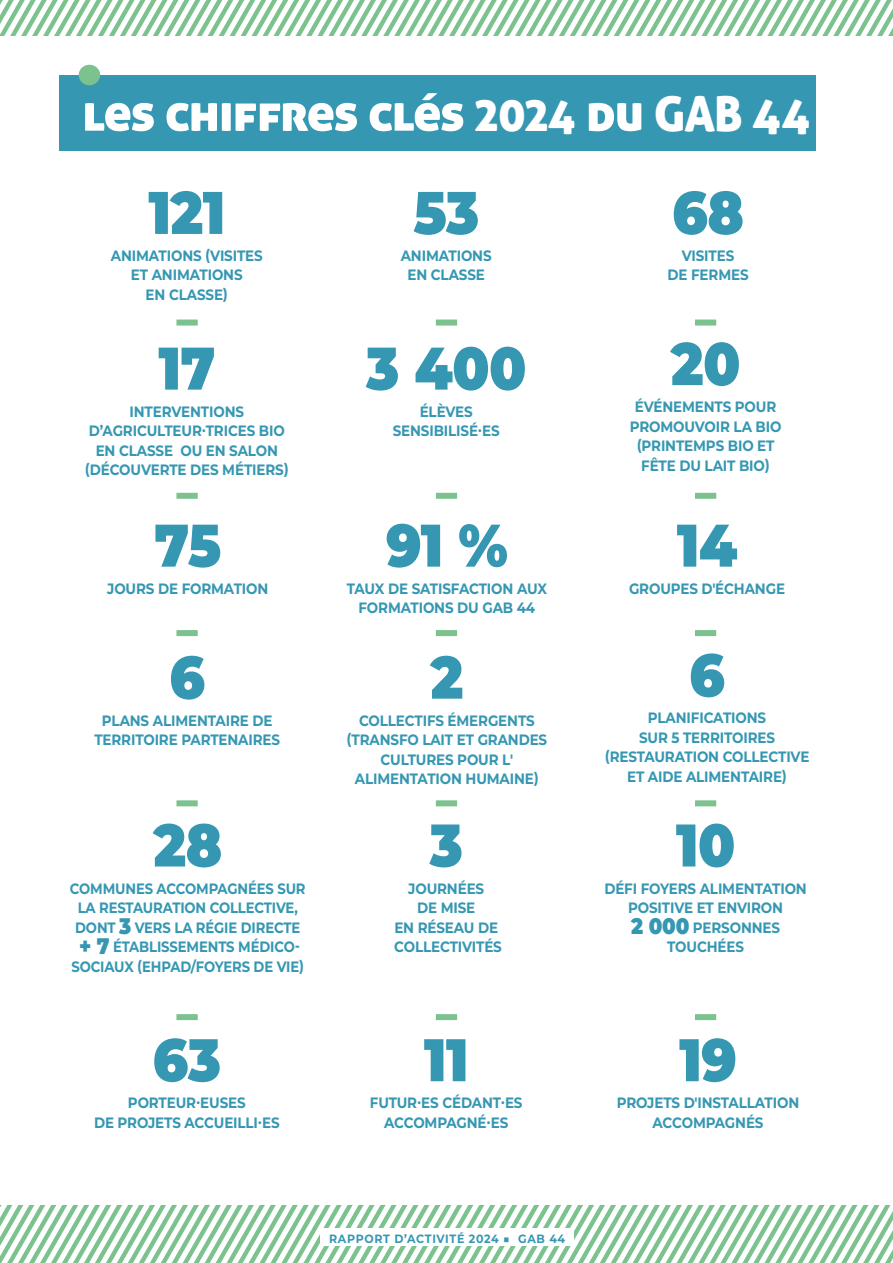
<style>
.page{position:relative;width:893px;height:1263px;background:#fff}
.page>*{position:absolute;margin:0;border:0;box-sizing:border-box;transform-origin:0 0}
.t1{font:900 60px "Montserrat";letter-spacing:-.01em;color:#3597b2;scale:.9 1}
.t2{font:52.5px "Aller Display";letter-spacing:-.02em;color:#fff}
.t3{font:700 15px/19.5px "Montserrat";letter-spacing:-.01em;color:#3597b2;text-align:center;scale:.9 1}
.t4{font:700 15px/19.5px "Montserrat";letter-spacing:-.01em;color:#3597b2;text-align:center;scale:.88 1}
.t5{font:700 12px "Montserrat";letter-spacing:.06em;color:#3597b2;scale:.92 1}
.s1{font-size:46.5px}
.s2{font-size:48px}
.s3{font-weight:900;font-size:22.5px}
</style>
<div class="page">
<div style="left:60px;top:75px;width:756px;height:76px;background:#3597b2"></div>
<svg style="left:0;top:0;width:893px;height:36px"></svg>
<svg style="left:0;top:1206px;width:893px;height:57px"></svg>
<div style="left:176px;top:320px;width:22px;height:6px;background:#7cc28f"></div>
<div style="left:436px;top:320px;width:21px;height:6px;background:#7cc28f"></div>
<div style="left:695px;top:320px;width:21px;height:6px;background:#7cc28f"></div>
<div style="left:176px;top:493px;width:22px;height:6px;background:#7cc28f"></div>
<div style="left:436px;top:493px;width:21px;height:6px;background:#7cc28f"></div>
<div style="left:695px;top:493px;width:21px;height:6px;background:#7cc28f"></div>
<div style="left:176px;top:630px;width:22px;height:6px;background:#7cc28f"></div>
<div style="left:436px;top:630px;width:21px;height:6px;background:#7cc28f"></div>
<div style="left:695px;top:630px;width:21px;height:6px;background:#7cc28f"></div>
<div style="left:176px;top:800px;width:22px;height:6px;background:#7cc28f"></div>
<div style="left:436px;top:800px;width:21px;height:6px;background:#7cc28f"></div>
<div style="left:695px;top:800px;width:21px;height:6px;background:#7cc28f"></div>
<div style="left:176px;top:1014px;width:22px;height:6px;background:#7cc28f"></div>
<div style="left:436px;top:1014px;width:21px;height:6px;background:#7cc28f"></div>
<div style="left:695px;top:1014px;width:21px;height:6px;background:#7cc28f"></div>
<div style="left:320px;top:1228px;width:254px;height:18px;background:#fff"></div>
<div style="left:79px;top:65px;width:21px;height:20px;background:#7cc28f;border-radius:50%"></div>
<h2 class="t2" style="left:82px;top:78px;width:730px">les chiffres clés <span class="s1">2024</span> du <span class="s2">GAB 44</span></h2>
<h1 class="t1" style="left:148px;top:168px;width:87px">121</h1>
<p class="t3" style="left:111px;top:245px;width:170px">ANIMATIONS (VISITES<br>ET ANIMATIONS<br>EN CLASSE)</p>
<h1 class="t1" style="left:158px;top:323px;width:65px">17</h1>
<p class="t3" style="left:85px;top:401px;width:228px">INTERVENTIONS<br>D’AGRICULTEUR·TRICES BIO<br>EN CLASSE OU EN SALON (DÉCOUVERTE DES MÉTIERS)</p>
<h1 class="t1" style="left:154px;top:500px;width:76px">75</h1>
<p class="t3" style="left:107px;top:578px;width:181px">JOURS DE FORMATION</p>
<h1 class="t1" style="left:169px;top:632px;width:41px">6</h1>
<p class="t3" style="left:94px;top:710px;width:208px">PLANS ALIMENTAIRE DE<br>TERRITOIRE PARTENAIRES</p>
<h1 class="t1" style="left:153px;top:800px;width:78px">28</h1>
<p class="t4" style="left:70px;top:878px;width:269px">COMMUNES ACCOMPAGNÉES SUR<br>LA RESTAURATION COLLECTIVE,<br>DONT <span class="s3">3</span> VERS LA RÉGIE DIRECTE <span class="s3">+ 7</span> ÉTABLISSEMENTS MÉDICO-<br>SOCIAUX (EHPAD/FOYERS DE VIE)</p>
<h1 class="t1" style="left:153px;top:1015px;width:77px">63</h1>
<p class="t3" style="left:94px;top:1092px;width:208px">PORTEUR·EUSES<br>DE PROJETS ACCUEILLI·ES</p>
<h1 class="t1" style="left:413px;top:168px;width:75px">53</h1>
<p class="t3" style="left:401px;top:245px;width:103px">ANIMATIONS<br>EN CLASSE</p>
<h1 class="t1" style="left:366px;top:323px;width:180px">3 400</h1>
<p class="t3" style="left:393px;top:401px;width:120px">ÉLÈVES<br>SENSIBILISÉ·ES</p>
<h1 class="t1" style="left:386px;top:500px;width:137px">91 %</h1>
<p class="t3" style="left:347px;top:578px;width:224px">TAUX DE SATISFACTION AUX<br>FORMATIONS DU GAB 44</p>
<h1 class="t1" style="left:430px;top:632px;width:38px">2</h1>
<p class="t3" style="left:347px;top:710px;width:224px">COLLECTIFS ÉMERGENTS (TRANSFO LAIT ET GRANDES<br>CULTURES POUR L'<br>ALIMENTATION HUMAINE)</p>
<h1 class="t1" style="left:430px;top:800px;width:38px">3</h1>
<p class="t3" style="left:394px;top:878px;width:121px">JOURNÉES<br>DE MISE<br>EN RÉSEAU DE<br>COLLECTIVITÉS</p>
<h1 class="t1" style="left:424px;top:1015px;width:51px">11</h1>
<p class="t3" style="left:370px;top:1092px;width:171px">FUTUR·ES CÉDANT·ES<br>ACCOMPAGNÉ·ES</p>
<h1 class="t1" style="left:672px;top:168px;width:81px">68</h1>
<p class="t3" style="left:667px;top:245px;width:92px">VISITES<br>DE FERMES</p>
<h1 class="t1" style="left:671px;top:319px;width:79px">20</h1>
<p class="t3" style="left:630px;top:396px;width:170px">ÉVÉNEMENTS POUR<br>PROMOUVOIR LA BIO (PRINTEMPS BIO ET<br>FÊTE DU LAIT BIO)</p>
<h1 class="t1" style="left:677px;top:500px;width:69px">14</h1>
<p class="t3" style="left:629px;top:578px;width:175px">GROUPES D'ÉCHANGE</p>
<h1 class="t1" style="left:689px;top:630px;width:41px">6</h1>
<p class="t3" style="left:605px;top:708px;width:229px">PLANIFICATIONS<br>SUR 5 TERRITOIRES (RESTAURATION COLLECTIVE<br>ET AIDE ALIMENTAIRE)</p>
<h1 class="t1" style="left:676px;top:800px;width:68px">10</h1>
<p class="t3" style="left:604px;top:878px;width:227px">DÉFI FOYERS ALIMENTATION<br>POSITIVE ET ENVIRON<br><span class="s3">2 000</span> PERSONNES<br>TOUCHÉES</p>
<h1 class="t1" style="left:679px;top:1015px;width:66px">19</h1>
<p class="t3" style="left:617px;top:1092px;width:204px">PROJETS D'INSTALLATION<br>ACCOMPAGNÉS</p>
<p class="t5" style="left:329px;top:1230px;width:258px">RAPPORT D’ACTIVITÉ 2024 ■ GAB 44</p>
</div>
